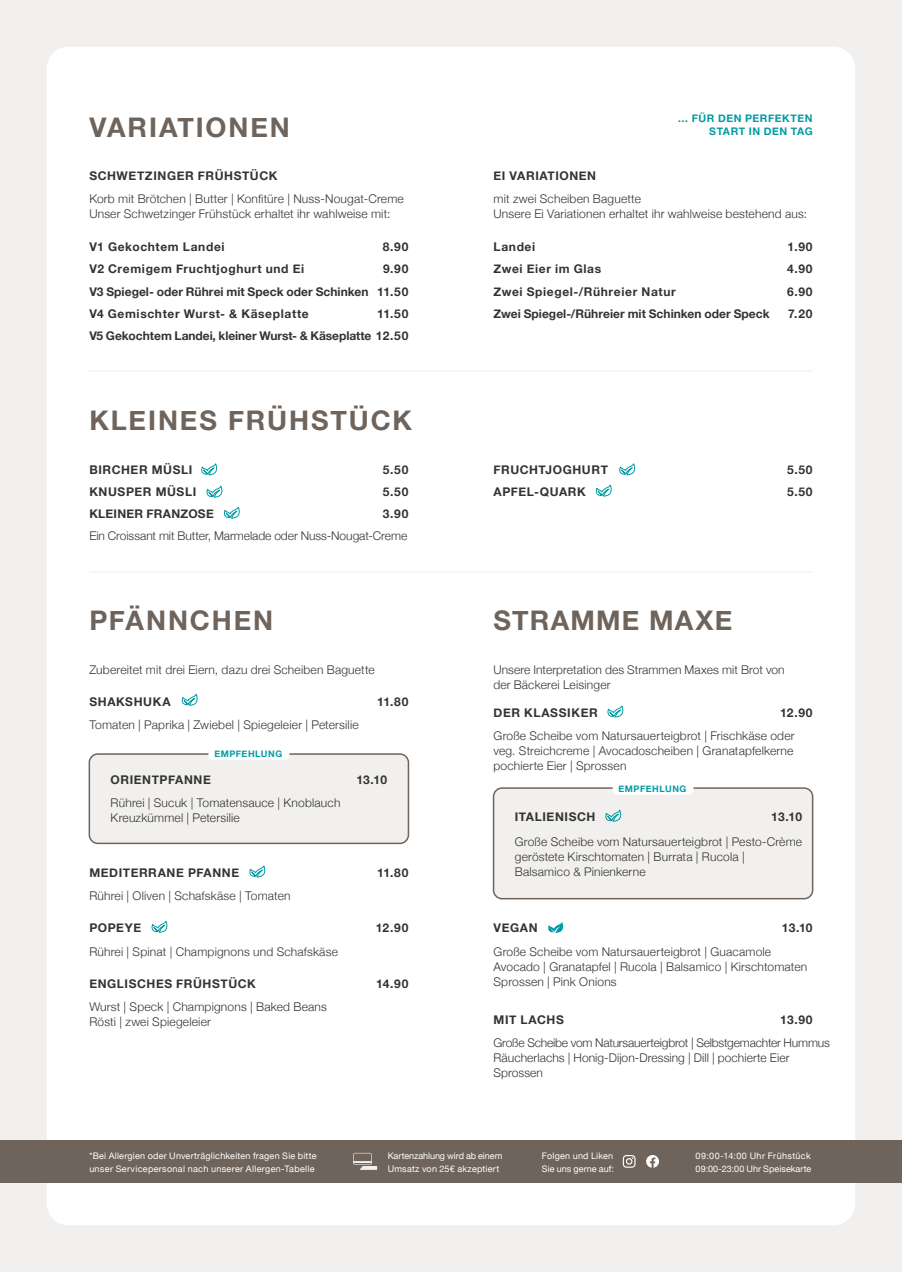
<style>
.page{position:relative;width:902px;height:1272px;background:#fff}
.page>*{position:absolute;margin:0;border:0;box-sizing:border-box;transform-origin:0 0}
.t1{font:700 27px "Helvetica Neue";letter-spacing:.07em;color:#6e645b}
.t2{font:700 27px "Helvetica Neue";letter-spacing:.045em;color:#6e645b}
.t3{font:300 12px/15px "Helvetica Neue";letter-spacing:.015em;color:#333331}
.t4{font:700 12px/22.6px "Helvetica Neue";letter-spacing:.045em;color:#333331}
.t5{font:300 12px/15px "Helvetica Neue";letter-spacing:-.01em;color:#333331}
.t6{font:700 12px/22.2px "Helvetica Neue";color:#333331}
.t7{font:300 12px "Helvetica Neue";letter-spacing:-.005em;color:#333331}
.t8{font:700 12px "Helvetica Neue";letter-spacing:.005em;color:#333331}
.t9{font:700 12px "Helvetica Neue";letter-spacing:.02em;color:#333331}
.t10{font:700 10.5px/13.5px "Helvetica Neue";letter-spacing:.05em;color:#009ba4;text-align:right}
.t11{font:9px/13.5px "Helvetica Neue";letter-spacing:.025em;color:#fff}
.t12{font:9px/13.5px "Helvetica Neue";color:#fff}
.t13{font:700 9px "Helvetica Neue";letter-spacing:.06em;color:#009ba4}
</style>
<div class="page">
<div style="left:4px;top:4px;width:893px;height:1263px;background:#f1f0ef"></div>
<div style="left:47px;top:47px;width:808px;height:1178px;background:#fff;border-radius:21px"></div>
<div style="left:0;top:1140px;width:901px;height:42px;background:#6e645b"></div>
<svg style="left:353px;top:1152px;width:24px;height:17px"></svg>
<svg style="left:622px;top:1155px;width:13px;height:12px"></svg>
<svg style="left:646px;top:1155px;width:13px;height:12px"></svg>
<div style="left:493px;top:788px;width:319px;height:110px;background:#f1f0ef;border-radius:9px"></div>
<div style="left:492px;top:787px;width:321px;height:112px;border:2px solid #6e645b;border-radius:9px"></div>
<div style="left:89px;top:754px;width:319px;height:89px;background:#f1f0ef;border-radius:9px"></div>
<div style="left:89px;top:753px;width:320px;height:91px;border:2px solid #6e645b;border-radius:9px"></div>
<hr style="left:89px;top:370px;width:723px;height:1px;background:#f1f0ef">
<hr style="left:89px;top:571px;width:723px;height:1px;background:#f1f0ef">
<svg style="left:201px;top:463px;width:39px;height:56px"></svg>
<svg style="left:595px;top:463px;width:41px;height:34px"></svg>
<svg style="left:181px;top:693px;width:17px;height:13px"></svg>
<svg style="left:607px;top:705px;width:17px;height:13px"></svg>
<svg style="left:548px;top:922px;width:16px;height:10px"></svg>
<svg style="left:249px;top:865px;width:17px;height:13px"></svg>
<svg style="left:151px;top:920px;width:17px;height:13px"></svg>
<svg style="left:605px;top:809px;width:17px;height:13px"></svg>
<div style="left:208px;top:748px;width:81px;height:12px;background:#fff;border-radius:4px"></div>
<div style="left:612px;top:782px;width:81px;height:12px;background:#fff;border-radius:4px"></div>
<h1 class="t1" style="left:89px;top:106px;width:202px">VARIATIONEN</h1>
<p class="t4" style="left:89px;top:165px;width:190px">SCHWETZINGER FRÜHSTÜCK</p>
<p class="t3" style="left:89px;top:190px;width:316px">Korb mit Brötchen | Butter | Konfitüre | Nuss-Nougat-Creme<br>Unser Schwetzinger Frühstück erhaltet ihr wahlweise mit:</p>
<p class="t4" style="left:89px;top:235px;width:281px">V1 Gekochtem Landei<br>V2 Cremigem Fruchtjoghurt und Ei<br>V3 Spiegel- oder Rührei mit Speck oder Schinken</p>
<p class="t6" style="left:89px;top:302px;width:320px">V4 Gemischter Wurst- &amp; Käseplatte<br>V5 Gekochtem Landei, kleiner Wurst- &amp; Käseplatte 12.50</p>
<p class="t4" style="left:377px;top:235px;width:33px;text-align:center">8.90<br>9.90<br>11.50</p>
<p class="t4" style="left:377px;top:302px;width:33px">11.50</p>
<h1 class="t1" style="left:89px;top:399px;width:324px">KLEINES FRÜHSTÜCK</h1>
<p class="t10" style="left:677px;top:112px;width:136px">… FÜR DEN PERFEKTEN<br>START IN DEN TAG</p>
<p class="t4" style="left:493px;top:165px;width:104px">EI VARIATIONEN</p>
<p class="t3" style="left:493px;top:190px;width:315px">mit zwei Scheiben Baguette<br>Unsere Ei Variationen erhaltet ihr wahlweise bestehend aus:</p>
<p class="t4" style="left:493px;top:235px;width:184px">Landei<br>Zwei Eier im Glas<br>Zwei Spiegel-/Rühreier Natur</p>
<p class="t8" style="left:493px;top:304px;width:277px">Zwei Spiegel-/Rühreier mit Schinken oder Speck</p>
<p class="t4" style="left:787px;top:235px;width:27px;text-align:justify">1.90<br>4.90<br>6.90</p>
<p class="t4" style="left:787px;top:302px;width:26px">7.20</p>
<p class="t4" style="left:89px;top:459px;width:108px">BIRCHER MÜSLI<br>KNUSPER MÜSLI</p>
<p class="t4" style="left:493px;top:459px;width:116px">FRUCHTJOGHURT<br>APFEL-QUARK</p>
<p class="t9" style="left:89px;top:504px;width:126px">KLEINER FRANZOSE</p>
<p class="t7" style="left:89px;top:526px;width:319px">Ein Croissant mit Butter, Marmelade oder Nuss-Nougat-Creme</p>
<p class="t4" style="left:383px;top:459px;width:27px">5.50<br>5.50</p>
<p class="t4" style="left:787px;top:459px;width:27px">5.50<br>5.50</p>
<p class="t4" style="left:383px;top:503px;width:27px">3.90</p>
<h1 class="t1" style="left:89px;top:599px;width:185px">PFÄNNCHEN</h1>
<h1 class="t2" style="left:493px;top:599px;width:240px">STRAMME MAXE</h1>
<p class="t3" style="left:89px;top:661px;width:287px">Zubereitet mit drei Eiern, dazu drei Scheiben Baguette</p>
<p class="t3" style="left:493px;top:661px;width:292px">Unsere Interpretation des Strammen Maxes mit Brot von der Bäckerei Leisinger</p>
<p class="t4" style="left:89px;top:690px;width:83px">SHAKSHUKA</p>
<p class="t3" style="left:89px;top:716px;width:271px">Tomaten | Paprika | Zwiebel | Spiegeleier | Petersilie</p>
<p class="t13" style="left:214px;top:746px;width:69px">EMPFEHLUNG</p>
<p class="t4" style="left:377px;top:690px;width:33px">11.80</p>
<p class="t4" style="left:111px;top:768px;width:102px">ORIENTPFANNE</p>
<p class="t3" style="left:111px;top:794px;width:231px">Rührei | Sucuk | Tomatensauce | Knoblauch<br>Kreuzkümmel | Petersilie</p>
<p class="t4" style="left:356px;top:768px;width:32px">13.10</p>
<p class="t4" style="left:89px;top:861px;width:151px">MEDITERRANE PFANNE</p>
<p class="t3" style="left:89px;top:887px;width:203px">Rührei | Oliven | Schafskäse | Tomaten</p>
<p class="t4" style="left:89px;top:917px;width:53px">POPEYE</p>
<p class="t3" style="left:89px;top:943px;width:250px">Rührei | Spinat | Champignons und Schafskäse</p>
<p class="t4" style="left:89px;top:972px;width:168px">ENGLISCHES FRÜHSTÜCK</p>
<p class="t3" style="left:89px;top:998px;width:239px">Wurst | Speck | Champignons | Baked Beans<br>Rösti | zwei Spiegeleier</p>
<p class="t4" style="left:377px;top:861px;width:33px">11.80</p>
<p class="t4" style="left:376px;top:917px;width:34px">12.90</p>
<p class="t4" style="left:376px;top:972px;width:34px">14.90</p>
<p class="t4" style="left:493px;top:701px;width:106px">DER KLASSIKER</p>
<p class="t3" style="left:493px;top:727px;width:302px;text-align:justify">Große Scheibe vom Natursauerteigbrot | Frischkäse oder veg. Streichcreme | Avocadoscheiben | Granatapfelkerne pochierte Eier | Sprossen</p>
<p class="t4" style="left:514px;top:805px;width:82px">ITALIENISCH</p>
<p class="t3" style="left:514px;top:833px;width:289px">Große Scheibe vom Natursauerteigbrot | Pesto-Crème geröstete Kirschtomaten | Burrata | Rucola |<br>Balsamico &amp; Pinienkerne</p>
<p class="t4" style="left:780px;top:701px;width:34px">12.90</p>
<p class="t13" style="left:618px;top:781px;width:69px">EMPFEHLUNG</p>
<p class="t4" style="left:771px;top:805px;width:32px">13.10</p>
<p class="t4" style="left:493px;top:917px;width:46px">VEGAN</p>
<p class="t3" style="left:493px;top:943px;width:315px">Große Scheibe vom Natursauerteigbrot | Guacamole<br>Avocado | Granatapfel | Rucola | Balsamico | Kirschtomaten<br>Sprossen | Pink Onions</p>
<p class="t4" style="left:493px;top:1008px;width:72px">MIT LACHS</p>
<p class="t4" style="left:781px;top:917px;width:32px">13.10</p>
<p class="t4" style="left:780px;top:1008px;width:34px">13.90</p>
<p class="t5" style="left:493px;top:1034px;width:338px">Große Scheibe vom Natursauerteigbrot | Selbstgemachter Hummus<br>Räucherlachs | Honig-Dijon-Dressing | Dill | pochierte Eier<br>Sprossen</p>
<p class="t11" style="left:89px;top:1149px;width:229px">*Bei Allergien oder Unverträglichkeiten fragen Sie bitte unser Servicepersonal nach unserer Allergen-Tabelle</p>
<p class="t11" style="left:542px;top:1149px;width:73px">Folgen und Liken<br>Sie uns gerne auf:</p>
<p class="t12" style="left:387px;top:1149px;width:116px">Kartenzahlung wird ab einem<br>Umsatz von 25€ akzeptiert</p>
<p class="t11" style="left:695px;top:1149px;width:117px">09:00-14:00 Uhr Frühstück<br>09:00-23:00 Uhr Speisekarte</p>
</div>
